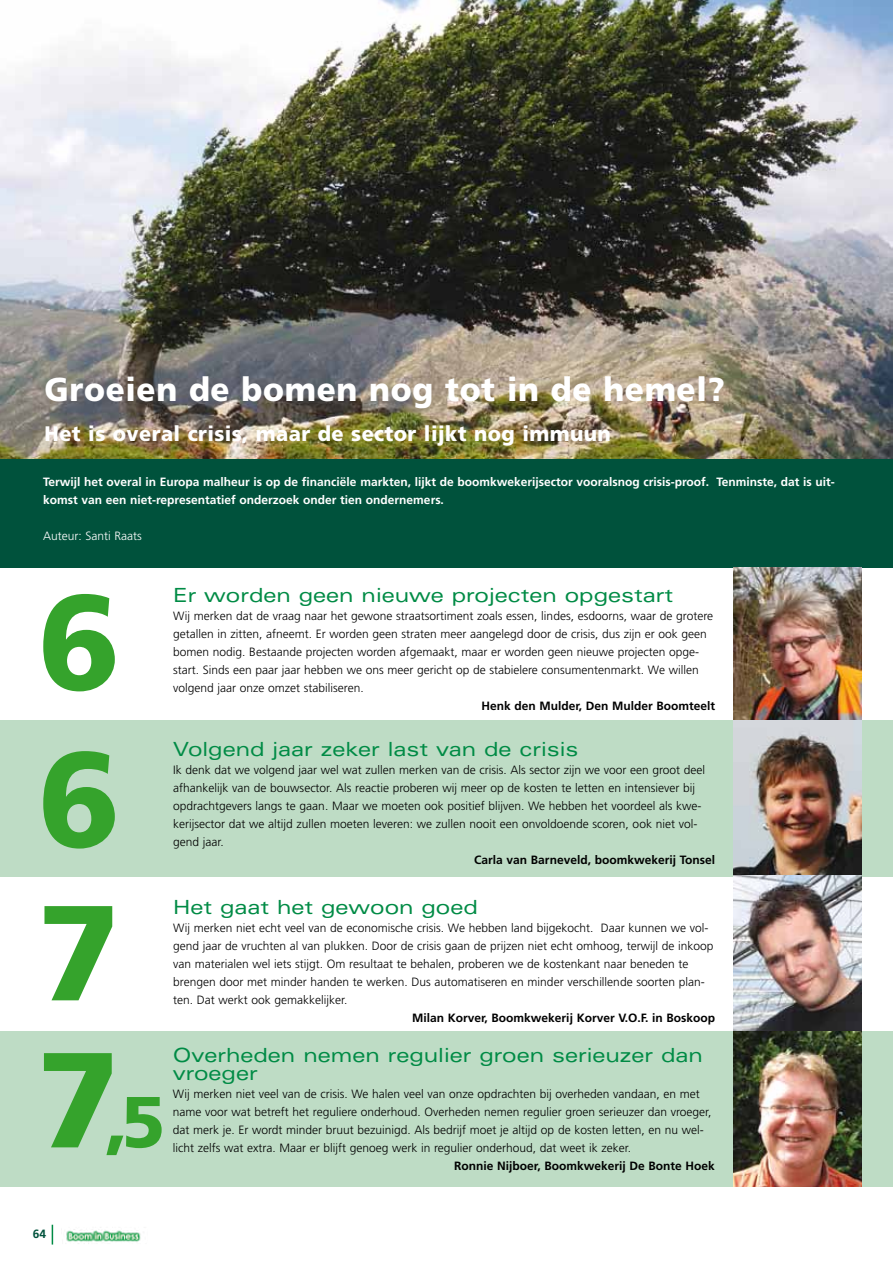
<style>
.page{position:relative;width:893px;height:1263px;background:#fff}
.page>*{position:absolute;margin:0;border:0;box-sizing:border-box;transform-origin:0 0}
.t1{font:900 135px/155.2px "Frutiger";color:#35a32c;text-align:justify}
.t2{font:900 72px "Frutiger";color:#35a32c}
.t3{font:900 33px "Frutiger";letter-spacing:.02em;color:#fff;scale:.95 1}
.t4{font:900 21px "Frutiger";letter-spacing:.02em;color:#fff;scale:.95 1}
.t5{font:expanded 19.5px/18px "Univers";color:#008b45}
.t6{font:300 12px/18px "Frutiger";color:#000}
.t7{font:700 12px/18px "Frutiger";color:#fff}
.t8{font:700 12px "Frutiger";color:#000}
.t9{font:300 12px "Frutiger";color:#fff}
.t10{font:700 12px "Frutiger";color:#00523c}
.s1{font-size:135px}
</style>
<div class="page">
<svg style="left:52px;top:1225px;width:1px;height:19px"></svg>
<img style="left:66px;top:1229px;width:75px;height:15px">
<img style="left:0;top:0;width:893px;height:459px">
<div style="left:0;top:459px;width:893px;height:108px;background:#00523c"></div>
<div style="left:0;top:721px;width:893px;height:156px;background:#bedcc5"></div>
<div style="left:0;top:1031px;width:893px;height:155px;background:#bedcc5"></div>
<img style="left:734px;top:567px;width:127px;height:619px">
<h3 class="t3" style="left:45px;top:369px;width:718px">Groeien de bomen nog tot in de hemel?</h3>
<h3 class="t4" style="left:45px;top:421px;width:598px">Het is overal crisis, maar de sector lijkt nog immuun</h3>
<p class="t7" style="left:43px;top:473px;width:793px">Terwijl het overal in Europa malheur is op de financiële markten, lijkt de boomkwekerijsector vooralsnog crisis-proof. Tenminste, dat is uit&shy;komst van een niet-representatief onderzoek onder tien ondernemers.</p>
<p class="t9" style="left:43px;top:529px;width:100px">Auteur: Santi Raats</p>
<h1 class="t1" style="left:38px;top:563px;width:84px">6<br>6<br>7</h1>
<h2 class="t2" style="left:37px;top:1078px;width:130px"><span class="s1">7</span>,5</h2>
<h3 class="t5" style="left:173px;top:586px;width:501px">Er worden geen nieuwe projecten opgestart</h3>
<p class="t6" style="left:173px;top:607px;width:541px">Wij merken dat de vraag naar het gewone straatsortiment zoals essen, lindes, esdoorns, waar de grotere getallen in zitten, afneemt. Er worden geen straten meer aangelegd door de crisis, dus zijn er ook geen bomen nodig. Bestaande projecten worden afgemaakt, maar er worden geen nieuwe projecten opge&shy;start. Sinds een paar jaar hebben we ons meer gericht op de stabielere consumentenmarkt. We willen volgend jaar onze omzet stabiliseren.</p>
<p class="t8" style="left:481px;top:699px;width:235px">Henk den Mulder, Den Mulder Boomteelt</p>
<h3 class="t5" style="left:173px;top:740px;width:407px">Volgend jaar zeker last van de crisis</h3>
<p class="t6" style="left:173px;top:761px;width:533px">Ik denk dat we volgend jaar wel wat zullen merken van de crisis. Als sector zijn we voor een groot deel afhankelijk van de bouwsector. Als reactie proberen wij meer op de kosten te letten en intensiever bij opdrachtgevers langs te gaan. Maar we moeten ook positief blijven. We hebben het voordeel als kwe&shy;kerijsector dat we altijd zullen moeten leveren: we zullen nooit een onvoldoende scoren, ook niet vol&shy;gend jaar.</p>
<p class="t8" style="left:474px;top:853px;width:242px">Carla van Barneveld, boomkwekerij Tonsel</p>
<h3 class="t5" style="left:173px;top:898px;width:306px">Het gaat het gewoon goed</h3>
<p class="t6" style="left:173px;top:919px;width:542px">Wij merken niet echt veel van de economische crisis. We hebben land bijgekocht. Daar kunnen we vol&shy;gend jaar de vruchten al van plukken. Door de crisis gaan de prijzen niet echt omhoog, terwijl de inkoop van materialen wel iets stijgt. Om resultaat te behalen, proberen we de kostenkant naar beneden te brengen door met minder handen te werken. Dus automatiseren en minder verschillende soorten plan&shy;ten. Dat werkt ook gemakkelijker.</p>
<p class="t8" style="left:412px;top:1011px;width:305px">Milan Korver, Boomkwekerij Korver V.O.F. in Boskoop</p>
<h3 class="t5" style="left:173px;top:1045px;width:532px">Overheden nemen regulier groen serieuzer dan vroeger</h3>
<p class="t6" style="left:173px;top:1084px;width:540px">Wij merken niet veel van de crisis. We halen veel van onze opdrachten bij overheden vandaan, en met name voor wat betreft het reguliere onderhoud. Overheden nemen regulier groen serieuzer dan vroeger, dat merk je. Er wordt minder bruut bezuinigd. Als bedrijf moet je altijd op de kosten letten, en nu wel&shy;licht zelfs wat extra. Maar er blijft genoeg werk in regulier onderhoud, dat weet ik zeker.</p>
<p class="t8" style="left:454px;top:1158px;width:262px">Ronnie Nijboer, Boomkwekerij De Bonte Hoek</p>
<p class="t10" style="left:33px;top:1227px;width:15px">64</p>
</div>
